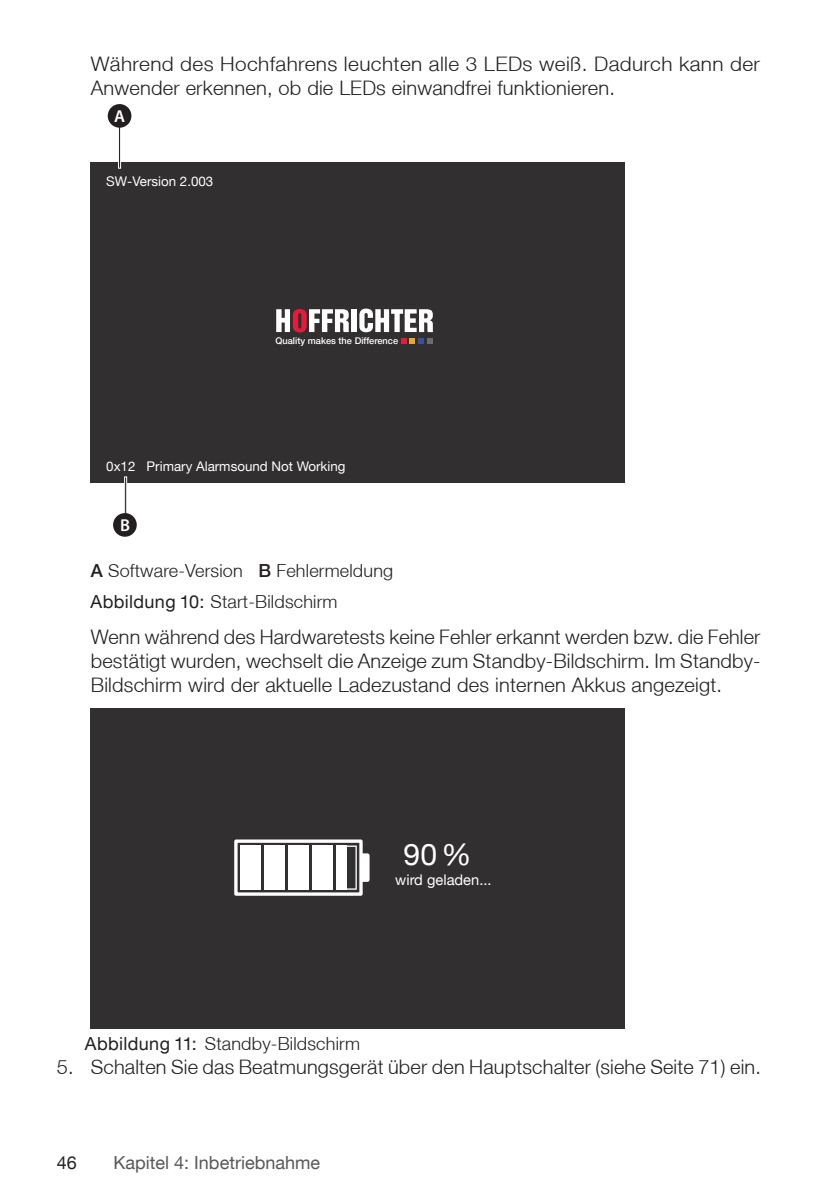
<style>
.page{position:relative;width:840px;height:1191px;background:#fff}
.page>*{position:absolute;margin:0;border:0;box-sizing:border-box;transform-origin:0 0}
.t1{font:30px "Helvetica Neue LT";color:#fff}
.Fliesstext{font:300 20px/24px "Helvetica Neue LT";letter-spacing:.01em;color:#231f20}
.Abblidungen_Legende{font:300 18px "Helvetica Neue LT";letter-spacing:.01em;color:#231f20}
.t2{font:18px "Helvetica Neue LT";color:#57585a}
.t3{font:18px "Helvetica Neue LT";color:#231f20}
.t4{font:600 17.2px "Myriad Pro";color:#fff}
.t5{font:14.6px "Helvetica Neue LT";color:#fff}
.t6{font:13.4px "Helvetica Neue LT";color:#fff}
.t7{font:500 9.2px "Helvetica Neue LT";color:#fff}
.s1{font-weight:500}
.s2{font-weight:400}
</style>
<div class="page">
<div style="left:91px;top:162px;width:533px;height:320px;background:#312f30"></div>
<svg style="left:276px;top:309px;width:73px;height:23px"></svg>
<div style="left:351px;top:309px;width:5px;height:23px;background:#fff"></div>
<svg style="left:359px;top:308px;width:74px;height:24px"></svg>
<svg style="left:401px;top:338px;width:31px;height:6px"></svg>
<div style="left:118px;top:110px;width:3px;height:58px;border:1px solid #fff"></div>
<div style="left:124px;top:476px;width:3px;height:61px;border:1px solid #fff"></div>
<div style="left:108px;top:104px;width:23px;height:24px;background:#231f20;border-radius:50%"></div>
<div style="left:113px;top:513px;width:24px;height:24px;background:#231f20;border-radius:50%"></div>
<div style="left:91px;top:708px;width:533px;height:320px;background:#312f30"></div>
<div style="left:240px;top:845px;width:21px;height:44px;background:#fff"></div>
<div style="left:264px;top:845px;width:20px;height:44px;background:#fff"></div>
<div style="left:288px;top:845px;width:20px;height:44px;background:#fff"></div>
<div style="left:312px;top:845px;width:20px;height:44px;background:#fff"></div>
<svg style="left:346px;top:845px;width:10px;height:44px"></svg>
<div style="left:336px;top:845px;width:10px;height:44px;background:#fff"></div>
<div style="left:234px;top:839px;width:128px;height:56px;border:3px solid #fff"></div>
<div style="left:360px;top:853px;width:9px;height:29px;border:4px solid #fff"></div>
<p class="Fliesstext" style="left:91px;top:51px;width:670px">Während des Hochfahrens leuchten alle 3 LEDs weiß. Dadurch kann der<br>Anwender erkennen, ob die LEDs einwandfrei funktionieren.</p>
<p class="t4" style="left:114px;top:105px;width:12px">A</p>
<p class="t6" style="left:106px;top:173px;width:108px">SW-Version 2.003</p>
<p class="t7" style="left:275px;top:335px;width:124px">Quality makes the Difference</p>
<p class="t6" style="left:106px;top:458px;width:240px">0x12 Primary Alarmsound Not Working</p>
<p class="t4" style="left:120px;top:514px;width:11px">B</p>
<p class="Abblidungen_Legende" style="left:91px;top:559px;width:304px"><span class="s1">A</span> Software-Version <span class="s1">B</span> Fehlermeldung</p>
<p class="Abblidungen_Legende" style="left:90px;top:591px;width:248px"><span class="s2">Abbildung 10:</span> Start-Bildschirm</p>
<p class="Fliesstext" style="left:91px;top:624px;width:671px;text-align:justify">Wenn während des Hardwaretests keine Fehler erkannt werden bzw. die Fehler bestätigt wurden, wechselt die Anzeige zum Standby-Bildschirm. Im Standby-Bildschirm wird der aktuelle Ladezustand des internen Akkus angezeigt.</p>
<p class="t1" style="left:403px;top:836px;width:69px">90 %</p>
<p class="t5" style="left:395px;top:871px;width:98px">wird geladen...</p>
<p class="Abblidungen_Legende" style="left:85px;top:1032px;width:276px"><span class="s2">Abbildung 11:</span> Standby-Bildschirm</p>
<p class="Fliesstext" style="left:57px;top:1054px;width:705px">5. Schalten Sie das Beatmungsgerät über den Hauptschalter (siehe Seite 71) ein.</p>
<p class="t3" style="left:57px;top:1151px;width:22px">46</p>
<p class="t2" style="left:113px;top:1151px;width:208px">Kapitel 4: Inbetriebnahme</p>
</div>
